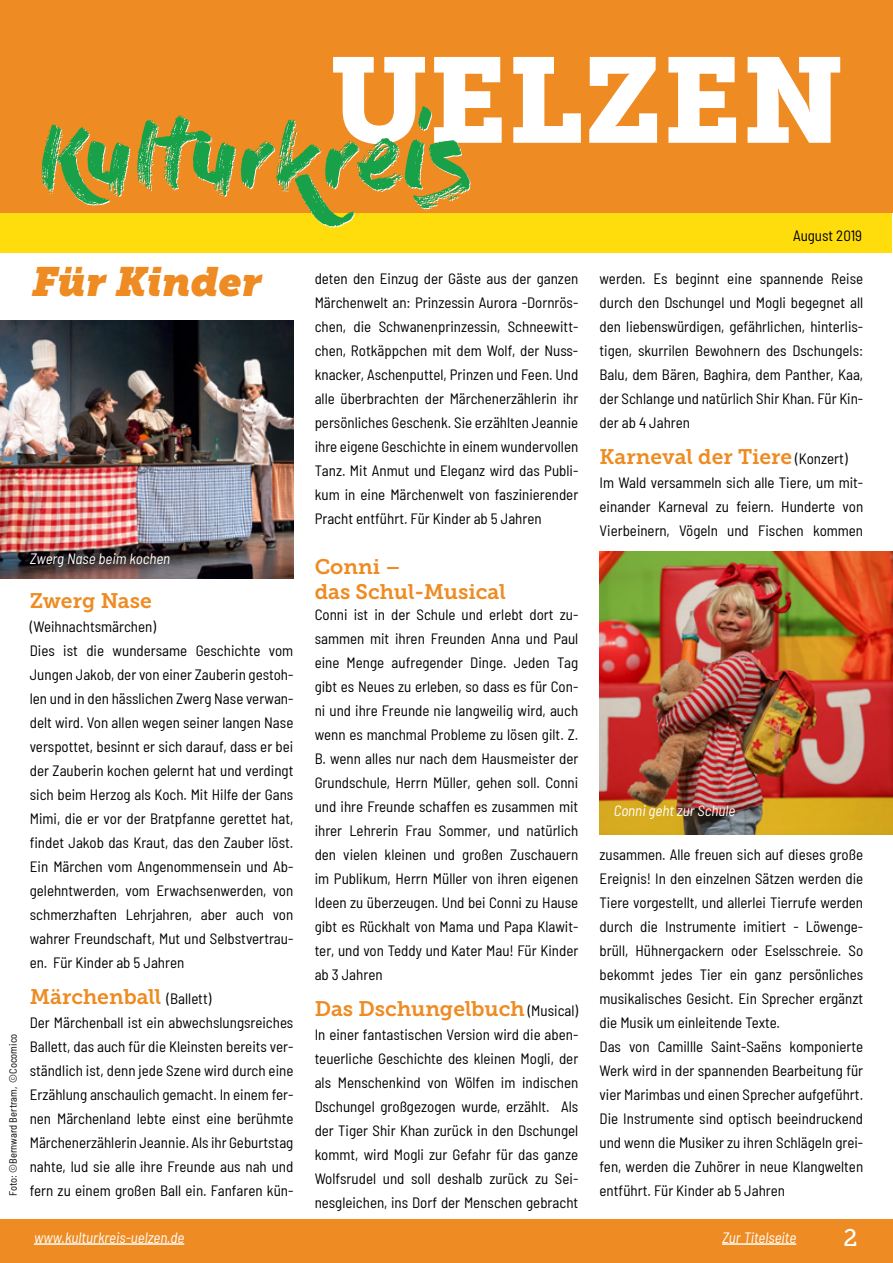
<style>
.page{position:relative;width:893px;height:1263px;background:#fff}
.page>*{position:absolute;margin:0;border:0;box-sizing:border-box;transform-origin:0 0}
.t1{font:120px "Museo Slab 900";color:#fff}
.t2{font:94.5px "Dry Brush";letter-spacing:-.015em;color:#fff}
.t3{font:italic 40.5px "Museo Slab 1000";letter-spacing:-.005em;color:#ee8b22}
.t4{font:24px "Museo Slab 500";color:#fff}
.t5{font:21px/25.2px "Museo Slab 700";color:#ee8b22}
.t6{font:semi-condensed 15px/24px "Barlow";color:#000;text-align:justify}
.t7{font:italic semi-condensed 15px "Barlow";color:#fff}
.t8{font:semi-condensed 10.5px "Barlow";color:#000}
.s1{font-family:"Barlow";font-stretch:semi-condensed;font-size:15px;color:#000}
</style>
<div class="page">
<div style="left:0;top:1219px;width:893px;height:44px;background:#ee8b22"></div>
<hr style="left:722px;top:1243px;width:74px;height:2px;background:#fff">
<hr style="left:34px;top:1243px;width:150px;height:2px;background:#fff">
<div style="left:0;top:200px;width:892px;height:52px;background:#ffdd0c"></div>
<div style="left:0;top:0;width:893px;height:213px;background:#ee8b22"></div>
<img style="left:0;top:320px;width:293px;height:258px">
<img style="left:600px;top:552px;width:293px;height:282px">
<p class="t8" style="left:6px;top:1196px;width:164px;rotate:-90deg">Foto: ©Bernward Bertram, ©Cocomico</p>
<h1 class="t1" style="left:330px;top:31px;width:516px">UELZEN</h1>
<h2 class="t2" style="left:39px;top:101px;width:437px">Kulturkreis</h2>
<p class="t6" style="left:793px;top:223px;width:71px">August 2019</p>
<h3 class="t3" style="left:30px;top:258px;width:231px">Für Kinder</h3>
<p class="t6" style="left:600px;top:266px;width:265px">werden. Es beginnt eine spannende Reise durch den Dschungel und Mogli begegnet all den liebenswürdigen, gefährlichen, hinterlis&shy;tigen, skurrilen Bewohnern des Dschungels:<br>Balu, dem Bären, Baghira, dem Panther, Kaa, der Schlange und natürlich Shir Khan. Für Kin&shy;der ab 4 Jahren</p>
<h3 class="t5" style="left:600px;top:445px;width:250px">Karneval der Tiere <span class="s1">(Konzert)</span></h3>
<p class="t6" style="left:600px;top:470px;width:265px">Im Wald versammeln sich alle Tiere, um mit&shy;einander Karneval zu feiern. Hunderte von Vierbeinern, Vögeln und Fischen kommen</p>
<p class="t6" style="left:315px;top:266px;width:265px">deten den Einzug der Gäste aus der ganzen Märchenwelt an: Prinzessin Aurora -Dornrös&shy;chen, die Schwanenprinzessin, Schneewitt&shy;chen, Rotkäppchen mit dem Wolf, der Nuss&shy;knacker, Aschenputtel, Prinzen und Feen. Und alle überbrachten der Märchenerzählerin ihr persönliches Geschenk. Sie erzählten Jeannie ihre eigene Geschichte in einem wundervollen Tanz. Mit Anmut und Eleganz wird das Publi&shy;kum in eine Märchenwelt von faszinierender Pracht entführt. Für Kinder ab 5 Jahren</p>
<h3 class="t5" style="left:315px;top:554px;width:193px">Conni –<br>das Schul-Musical</h3>
<p class="t6" style="left:315px;top:602px;width:265px">Conni ist in der Schule und erlebt dort zu&shy;sammen mit ihren Freunden Anna und Paul eine Menge aufregender Dinge. Jeden Tag gibt es Neues zu erleben, so dass es für Con&shy;ni und ihre Freunde nie langweilig wird, auch wenn es manchmal Probleme zu lösen gilt. Z.<br>B. wenn alles nur nach dem Hausmeister der Grundschule, Herrn Müller, gehen soll. Conni und ihre Freunde schaffen es zusammen mit ihrer Lehrerin Frau Sommer, und natürlich den vielen kleinen und großen Zuschauern im Publikum, Herrn Müller von ihren eigenen Ideen zu überzeugen. Und bei Conni zu Hause gibt es Rückhalt von Mama und Papa Klawit&shy;ter, und von Teddy und Kater Mau! Für Kinder ab 3 Jahren</p>
<h3 class="t5" style="left:315px;top:997px;width:265px">Das Dschungelbuch <span class="s1">(Musical)</span></h3>
<p class="t6" style="left:315px;top:1022px;width:265px">In einer fantastischen Version wird die aben&shy;teuerliche Geschichte des kleinen Mogli, der als Menschenkind von Wölfen im indischen Dschungel großgezogen wurde, erzählt. Als der Tiger Shir Khan zurück in den Dschungel kommt, wird Mogli zur Gefahr für das ganze Wolfsrudel und soll deshalb zurück zu Sei&shy;nesgleichen, ins Dorf der Menschen gebracht</p>
<p class="t7" style="left:30px;top:547px;width:142px">Zwerg Nase beim kochen</p>
<h3 class="t5" style="left:30px;top:589px;width:124px">Zwerg Nase</h3>
<p class="t6" style="left:30px;top:614px;width:265px;text-align:left">(Weihnachtsmärchen)<br>Dies ist die wundersame Geschichte vom Jungen Jakob, der von einer Zauberin gestoh&shy;len und in den hässlichen Zwerg Nase verwan&shy;delt wird. Von allen wegen seiner langen Nase verspottet, besinnt er sich darauf, dass er bei der Zauberin kochen gelernt hat und verdingt sich beim Herzog als Koch. Mit Hilfe der Gans Mimi, die er vor der Bratpfanne gerettet hat, findet Jakob das Kraut, das den Zauber löst.<br>Ein Märchen vom Angenommensein und Ab&shy;gelehntwerden, vom Erwachsenwerden, von schmerzhaften Lehrjahren, aber auch von wahrer Freundschaft, Mut und Selbstvertrau&shy;en. Für Kinder ab 5 Jahren</p>
<h3 class="t5" style="left:30px;top:985px;width:183px">Märchenball <span class="s1">(Ballett)</span></h3>
<p class="t6" style="left:30px;top:1010px;width:265px">Der Märchenball ist ein abwechslungsreiches Ballett, das auch für die Kleinsten bereits ver&shy;ständlich ist, denn jede Szene wird durch eine Erzählung anschaulich gemacht. In einem fer&shy;nen Märchenland lebte einst eine berühmte Märchenerzählerin Jeannie. Als ihr Geburtstag nahte, lud sie alle ihre Freunde aus nah und fern zu einem großen Ball ein. Fanfaren kün-</p>
<p class="t7" style="left:614px;top:799px;width:123px">Conni geht zur Schule</p>
<p class="t6" style="left:600px;top:842px;width:265px;text-align:left">zusammen. Alle freuen sich auf dieses große Ereignis! In den einzelnen Sätzen werden die Tiere vorgestellt, und allerlei Tierrufe werden durch die Instrumente imitiert - Löwenge&shy;brüll, Hühnergackern oder Eselsschreie. So bekommt jedes Tier ein ganz persönliches musikalisches Gesicht. Ein Sprecher ergänzt die Musik um einleitende Texte.<br>Das von Camillle Saint-Saëns komponierte Werk wird in der spannenden Bearbeitung für vier Marimbas und einen Sprecher aufgeführt.<br>Die Instrumente sind optisch beeindruckend und wenn die Musiker zu ihren Schlägeln grei&shy;fen, werden die Zuhörer in neue Klangwelten</p>
<p class="t6" style="left:600px;top:1178px;width:187px">entführt. Für Kinder ab 5 Jahren</p>
<p class="t7" style="left:34px;top:1227px;width:152px">www.kulturkreis-uelzen.de</p>
<p class="t7" style="left:722px;top:1227px;width:76px">Zur Titelseite</p>
<h3 class="t4" style="left:844px;top:1224px;width:16px">2</h3>
</div>
